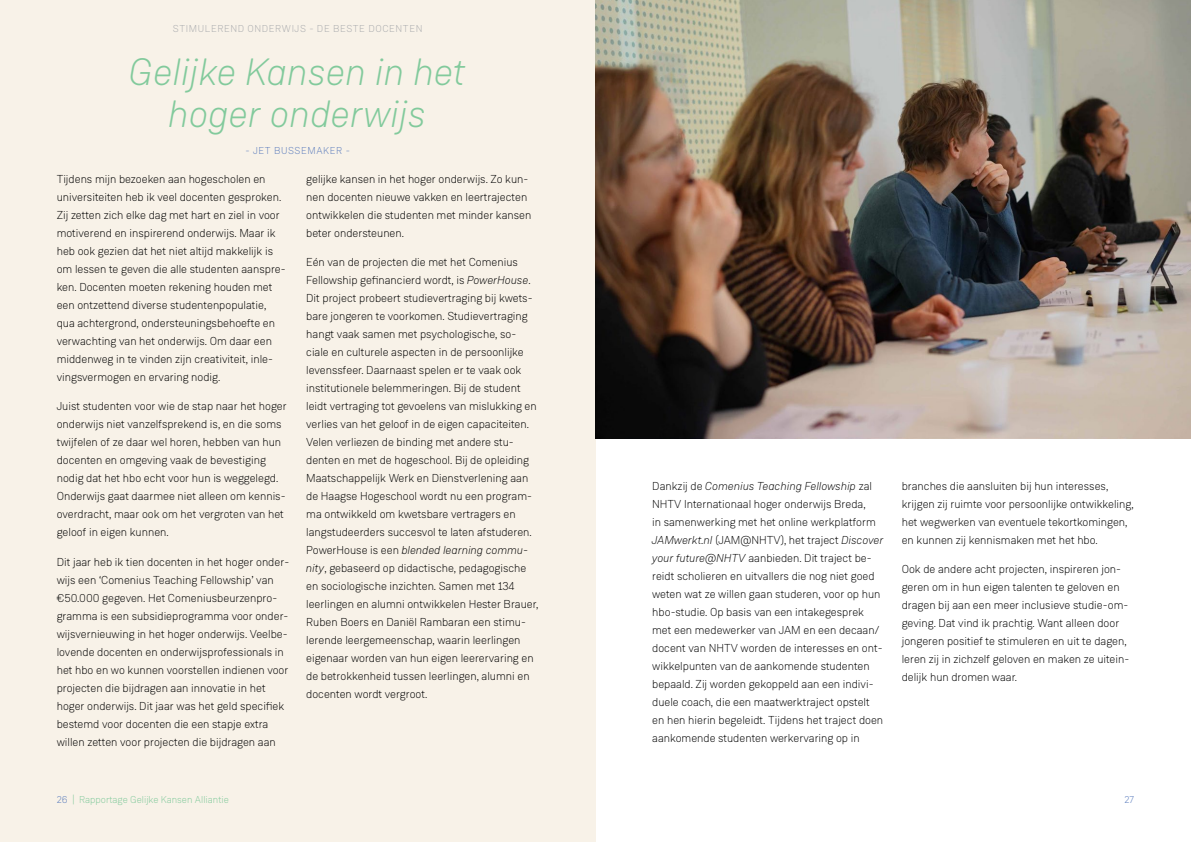
<style>
.page{position:relative;width:1191px;height:842px;background:#fff}
.page>*{position:absolute;margin:0;border:0;box-sizing:border-box;transform-origin:0 0}
.t1{font:italic 300 38px/42px "Weissenhof Grotesk";color:#82ca9c;text-align:center}
.t2{font:300 11.5px/18px "Weissenhof Grotesk";color:#000}
.t3{font:300 10px "Weissenhof Grotesk";letter-spacing:.06em;color:#a7a9ac}
.t4{font:300 10px "Weissenhof Grotesk";color:#82ca9c}
.t5{font:300 10px "Weissenhof Grotesk";letter-spacing:.06em;color:#587abc}
.s1{font-style:italic}
.s2{color:#587abc}
</style>
<div class="page">
<div style="left:0;top:0;width:595px;height:842px;background:#f8f2e8"></div>
<img style="left:595px;top:0;width:596px;height:438px">
<p class="t3" style="left:173px;top:23px;width:251px">STIMULEREND ONDERWIJS - DE BESTE DOCENTEN</p>
<h1 class="t1" style="left:129px;top:51px;width:338px">Gelijke Kansen in het hoger onderwijs</h1>
<p class="t5" style="left:245px;top:144px;width:106px">- JET BUSSEMAKER -</p>
<p class="t2" style="left:57px;top:170px;width:230px">Tijdens mijn bezoeken aan hogescholen en universiteiten heb ik veel docenten gesproken.<br>Zij zetten zich elke dag met hart en ziel in voor motiverend en inspirerend onderwijs. Maar ik heb ook gezien dat het niet altijd makkelijk is om lessen te geven die alle studenten aanspre&shy;ken. Docenten moeten rekening houden met een ontzettend diverse studentenpopulatie, qua achtergrond, ondersteuningsbehoefte en verwachting van het onderwijs. Om daar een middenweg in te vinden zijn creativiteit, inle&shy;vingsvermogen en ervaring nodig.</p>
<p class="t2" style="left:57px;top:397px;width:232px">Juist studenten voor wie de stap naar het hoger onderwijs niet vanzelfsprekend is, en die soms twijfelen of ze daar wel horen, hebben van hun docenten en omgeving vaak de bevestiging nodig dat het hbo echt voor hun is weggelegd.<br>Onderwijs gaat daarmee niet alleen om kennis&shy;overdracht, maar ook om het vergroten van het geloof in eigen kunnen.</p>
<p class="t2" style="left:57px;top:553px;width:234px">Dit jaar heb ik tien docenten in het hoger onder&shy;wijs een ‘Comenius Teaching Fellowship’ van €50.000 gegeven. Het Comeniusbeurzenpro&shy;gramma is een subsidieprogramma voor onder&shy;wijsvernieuwing in het hoger onderwijs. Veelbe&shy;lovende docenten en onderwijsprofessionals in het hbo en wo kunnen voorstellen indienen voor projecten die bijdragen aan innovatie in het hoger onderwijs. Dit jaar was het geld specifiek bestemd voor docenten die een stapje extra willen zetten voor projecten die bijdragen aan</p>
<p class="t2" style="left:306px;top:170px;width:227px">gelijke kansen in het hoger onderwijs. Zo kun&shy;nen docenten nieuwe vakken en leertrajecten ontwikkelen die studenten met minder kansen beter ondersteunen.</p>
<p class="t2" style="left:306px;top:253px;width:233px">Eén van de projecten die met het Comenius Fellowship gefinancierd wordt, is <span class="s1">PowerHouse</span>.<br>Dit project probeert studievertraging bij kwets&shy;bare jongeren te voorkomen. Studievertraging hangt vaak samen met psychologische, so&shy;ciale en culturele aspecten in de persoonlijke levenssfeer. Daarnaast spelen er te vaak ook institutionele belemmeringen. Bij de student leidt vertraging tot gevoelens van mislukking en verlies van het geloof in de eigen capaciteiten.<br>Velen verliezen de binding met andere stu&shy;denten en met de hogeschool. Bij de opleiding Maatschappelijk Werk en Dienstverlening aan de Haagse Hogeschool wordt nu een program&shy;ma ontwikkeld om kwetsbare vertragers en langstudeerders succesvol te laten afstuderen.<br>PowerHouse is een <span class="s1">blended learning commu&shy;nity</span>, gebaseerd op didactische, pedagogische en sociologische inzichten. Samen met 134 leerlingen en alumni ontwikkelen Hester Brauer, Ruben Boers en Daniël Rambaran een stimu&shy;lerende leergemeenschap, waarin leerlingen eigenaar worden van hun eigen leerervaring en de betrokkenheid tussen leerlingen, alumni en docenten wordt vergroot.</p>
<p class="t2" style="left:652px;top:477px;width:233px">Dankzij de <span class="s1">Comenius Teaching Fellowship</span> zal NHTV Internationaal hoger onderwijs Breda,<br>in samenwerking met het online werkplatform <span class="s1">JAMwerkt.nl</span> (JAM@NHTV), het traject <span class="s1">Discover your future@NHTV</span> aanbieden. Dit traject be&shy;reidt scholieren en uitvallers die nog niet goed weten wat ze willen gaan studeren, voor op hun hbo-studie. Op basis van een intakegesprek met een medewerker van JAM en een decaan/ docent van NHTV worden de interesses en ont&shy;wikkelpunten van de aankomende studenten bepaald. Zij worden gekoppeld aan een indivi&shy;duele coach, die een maatwerktraject opstelt en hen hierin begeleidt. Tijdens het traject doen aankomende studenten werkervaring op in</p>
<p class="t2" style="left:901px;top:477px;width:233px">branches die aansluiten bij hun interesses, krijgen zij ruimte voor persoonlijke ontwikkeling, het wegwerken van eventuele tekortkomingen, en kunnen zij kennismaken met het hbo.</p>
<p class="t2" style="left:901px;top:560px;width:229px">Ook de andere acht projecten, inspireren jon&shy;geren om in hun eigen talenten te geloven en dragen bij aan een meer inclusieve studie-om&shy;geving. Dat vind ik prachtig. Want alleen door jongeren positief te stimuleren en uit te dagen, leren zij in zichzelf geloven en maken ze uitein&shy;delijk hun dromen waar.</p>
<p class="t4" style="left:57px;top:794px;width:174px"><span class="s2">26</span> | Rapportage Gelijke Kansen Alliantie</p>
<p class="t5" style="left:1124px;top:794px;width:11px">27</p>
</div>
